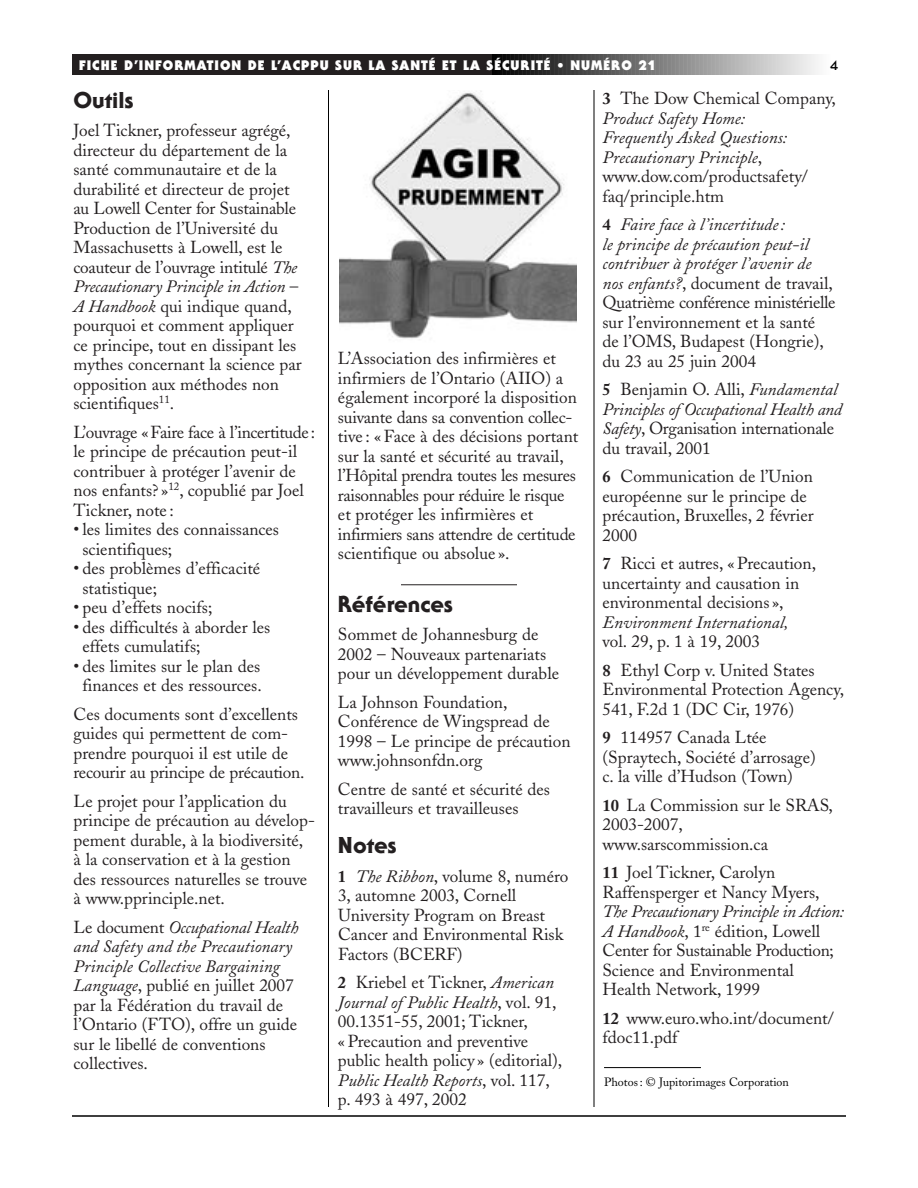
<style>
.page{position:relative;width:918px;height:1188px;background:#fff}
.page>*{position:absolute;margin:0;border:0;box-sizing:border-box;transform-origin:0 0}
.t1{font:800 22.5px "Serif Gothic";color:#231f20}
.t2{font:17.25px/19.5px "Adobe Caslon";color:#231f20}
.t3{font:italic 17.25px "Adobe Caslon";color:#231f20}
.t4{font:900 13.5px "Serif Gothic";letter-spacing:.075em;color:#fff}
.t5{font:700 13.5px "Serif Gothic";color:#000}
.t6{font:12px "Adobe Caslon";color:#000}
.s1{font-style:italic}
.s2{font-weight:700;font-size:16.5px}
</style>
<div class="page">
<hr style="left:401px;top:585px;width:116px;height:1px;background:#231f20">
<div style="left:72px;top:54px;width:429px;height:21px;background:#231f20"></div>
<svg style="left:492px;top:54px;width:326px;height:21px;background:#7c7c7c"></svg>
<hr style="left:72px;top:1115px;width:774px;height:2px;background:#000">
<hr style="left:328px;top:90px;width:1px;height:1017px;background:#000">
<hr style="left:594px;top:90px;width:1px;height:1017px;background:#000">
<img style="left:339px;top:91px;width:237px;height:248px">
<hr style="left:604px;top:1067px;width:97px;height:1px;background:#000">
<p class="t4" style="left:79px;top:60px;width:578px">FICHE D’INFORMATION DE L’ACPPU SUR LA SANTÉ ET LA SÉCURITÉ • NUMÉRO 21</p>
<p class="t5" style="left:830px;top:60px;width:10px">4</p>
<h1 class="t1" style="left:74px;top:91px;width:61px">Outils</h1>
<p class="t2" style="left:74px;top:122px;width:230px">Joel Tickner, professeur agrégé, directeur du département de la santé communautaire et de la durabilité et directeur de projet au Lowell Center for Sustainable<br>Production de l’Université du<br>Massachusetts à Lowell, est le coauteur de l’ouvrage intitulé <span class="s1">The<br>Precautionary Principle in Action –<br>A Handbook</span> qui indique quand, pourquoi et comment appliquer ce principe, tout en dissipant les mythes concernant la science par opposition aux méthodes non scientifiques<sup>11</sup>.</p>
<p class="t2" style="left:74px;top:424px;width:243px">L’ouvrage «Faire face à l’incertitude: le principe de précaution peut-il contribuer à protéger l’avenir de nos enfants? »<sup>12</sup>, copublié par Joel<br>Tickner, note :</p>
<p class="t2" style="left:82px;top:521px;width:198px;text-indent:-9px">• les limites des connaissances scientifiques;</p>
<p class="t2" style="left:82px;top:560px;width:179px;text-indent:-9px">• des problèmes d’efficacité statistique;</p>
<p class="t2" style="left:74px;top:599px;width:140px">• peu d’effets nocifs;</p>
<p class="t2" style="left:82px;top:619px;width:189px;text-indent:-9px">• des difficultés à aborder les effets cumulatifs;</p>
<p class="t2" style="left:74px;top:658px;width:190px;text-align:center">• des limites sur le plan des finances et des ressources.</p>
<p class="t2" style="left:74px;top:706px;width:233px">Ces documents sont d’excellents guides qui permettent de com&shy;prendre pourquoi il est utile de recourir au principe de précaution.</p>
<p class="t2" style="left:74px;top:793px;width:243px">Le projet pour l’application du principe de précaution au dévelop&shy;pement durable, à la biodiversité,<br>à la conservation et à la gestion des ressources naturelles se trouve à www.pprinciple.net.</p>
<p class="t2" style="left:74px;top:919px;width:226px">Le document <span class="s1">Occupational Health and Safety and the Precautionary<br>Principle Collective Bargaining<br>Language</span>, publié en juillet 2007 par la Fédération du travail de l’Ontario (FTO), offre un guide sur le libellé de conventions collectives.</p>
<p class="t2" style="left:338px;top:351px;width:242px">L’Association des infirmières et infirmiers de l’Ontario (AIIO) a également incorporé la disposition suivante dans sa convention collec&shy;tive : « Face à des décisions portant sur la santé et sécurité au travail, l’Hôpital prendra toutes les mesures raisonnables pour réduire le risque et protéger les infirmières et infirmiers sans attendre de certitude scientifique ou absolue ».</p>
<h1 class="t1" style="left:338px;top:596px;width:116px">Références</h1>
<p class="t2" style="left:338px;top:627px;width:223px">Sommet de Johannesburg de<br>2002 – Nouveaux partenariats pour un développement durable</p>
<p class="t2" style="left:338px;top:694px;width:234px">La Johnson Foundation,<br>Conférence de Wingspread de<br>1998 – Le principe de précaution www.johnsonfdn.org</p>
<p class="t2" style="left:338px;top:781px;width:214px">Centre de santé et sécurité des travailleurs et travailleuses</p>
<h1 class="t1" style="left:338px;top:837px;width:60px">Notes</h1>
<p class="t2" style="left:338px;top:868px;width:232px"><span class="s2">1</span> <span class="s1">The Ribbon</span>, volume 8, numéro<br>3, automne 2003, Cornell<br>University Program on Breast<br>Cancer and Environmental Risk<br>Factors (BCERF)</p>
<p class="t2" style="left:338px;top:975px;width:226px"><span class="s2">2</span> Kriebel et Tickner, <span class="s1">American<br>Journal of Public Health</span>, vol. 91,<br>00.1351-55, 2001; Tickner,<br>« Precaution and preventive public health policy » (editorial),<br><span class="s1">Public Health Reports</span>, vol. 117, p. 493 à 497, 2002</p>
<p class="t2" style="left:602px;top:91px;width:235px"><span class="s2">3</span> The Dow Chemical Company,<br><span class="s1">Product Safety Home:<br>Frequently Asked Questions:<br>Precautionary Principle</span>, www.dow.com/productsafety/ faq/principle.htm</p>
<p class="t2" style="left:602px;top:217px;width:235px"><span class="s2">4</span> <span class="s1">Faire face à l’incertitude :<br>le principe de précaution peut-il contribuer à protéger l’avenir de nos enfants?</span>, document de travail,<br>Quatrième conférence ministérielle sur l’environnement et la santé de l’OMS, Budapest (Hongrie), du 23 au 25 juin 2004</p>
<p class="t2" style="left:602px;top:382px;width:241px"><span class="s2">5</span> Benjamin O. Alli, <span class="s1">Fundamental<br>Principles of Occupational Health and<br>Safety</span>, Organisation internationale du travail, 2001</p>
<p class="t2" style="left:602px;top:469px;width:213px"><span class="s2">6</span> Communication de l’Union européenne sur le principe de précaution, Bruxelles, 2 février<br>2000</p>
<p class="t2" style="left:602px;top:556px;width:215px"><span class="s2">7</span> Ricci et autres, « Precaution, uncertainty and causation in environmental decisions »,</p>
<p class="t3" style="left:602px;top:615px;width:187px">Environment International,</p>
<p class="t2" style="left:602px;top:629px;width:214px;line-height:28.5px">vol. 29, p. 1 à 19, 2003<br><span class="s2">8</span> Ethyl Corp v. United States</p>
<p class="t2" style="left:602px;top:682px;width:243px">Environmental Protection Agency,<br>541, F.2d 1 (DC Cir, 1976)</p>
<p class="t2" style="left:602px;top:730px;width:215px"><span class="s2">9</span> 114957 Canada Ltée (Spraytech, Société d’arrosage) c. la ville d’Hudson (Town)</p>
<p class="t2" style="left:603px;top:797px;width:232px"><span class="s2">10</span> La Commission sur le SRAS,<br>2003-2007, www.sarscommission.ca</p>
<p class="t2" style="left:603px;top:865px;width:219px"><span class="s2">11</span> Joel Tickner, Carolyn<br>Raffensperger et Nancy Myers,</p>
<p class="t2" style="left:602px;top:904px;width:243px"><span class="s1">The Precautionary Principle in Action:<br>A Handbook</span>, 1<sup>re</sup> édition, Lowell<br>Center for Sustainable Production;<br>Science and Environmental<br>Health Network, 1999</p>
<p class="t2" style="left:603px;top:1010px;width:233px"><span class="s2">12</span> www.euro.who.int/document/ fdoc11.pdf</p>
<p class="t6" style="left:604px;top:1077px;width:186px">Photos : © Jupitorimages Corporation</p>
</div>
